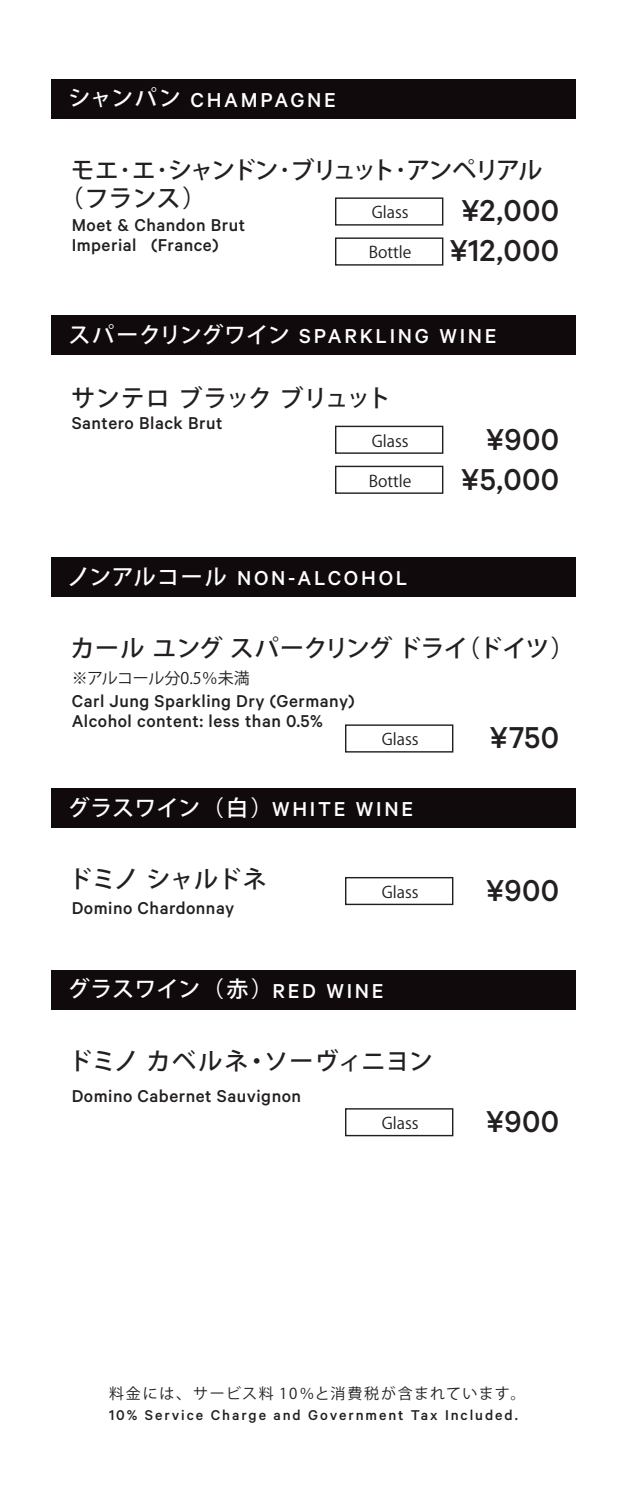
<style>
.page{position:relative;width:624px;height:1486px;background:#fff}
.page>*{position:absolute;margin:0;border:0;box-sizing:border-box;transform-origin:0 0}
.t1{font:500 34px "Calibre";letter-spacing:.01em;color:#231f20}
.t2{font:500 24px "Koz Go Pro";letter-spacing:-.03em;color:#231f20}
.t3{font:500 24px/28px "Koz Go Pro";letter-spacing:-.07em;color:#231f20}
.t4{font:500 24px "Koz Go Pro";color:#231f20}
.t5{font:500 22.6px "Calibre";letter-spacing:.12em;color:#fff}
.t6{font:500 22px "Koz Go Pro";letter-spacing:-.01em;color:#fff}
.t7{font:500 19.2px/20px "Calibre";letter-spacing:.025em;color:#231f20}
.t8{font:16px "Koz Go Pro";color:#231f20}
.t9{font:500 16px "Calibre";letter-spacing:.12em;color:#231f20}
.t10{font:15px "Koz Go Pro";letter-spacing:.1em;color:#231f20}
.s1{font-family:"Koz Go Pro";font-size:22px}
.s2{font-family:"Calibre";font-size:22.6px}
</style>
<div class="page">
<div style="left:51px;top:79px;width:525px;height:39px;background:#110a0c"></div>
<div style="left:335px;top:466px;width:108px;height:28px;border:1px solid #231f20"></div>
<div style="left:335px;top:426px;width:108px;height:28px;border:1px solid #231f20"></div>
<div style="left:51px;top:557px;width:525px;height:39px;background:#110a0c"></div>
<div style="left:51px;top:316px;width:525px;height:39px;background:#110a0c"></div>
<div style="left:345px;top:724px;width:108px;height:28px;border:1px solid #231f20"></div>
<div style="left:51px;top:788px;width:525px;height:39px;background:#110a0c"></div>
<div style="left:345px;top:877px;width:108px;height:28px;border:1px solid #231f20"></div>
<div style="left:51px;top:970px;width:525px;height:39px;background:#110a0c"></div>
<div style="left:345px;top:1108px;width:108px;height:28px;border:1px solid #231f20"></div>
<div style="left:335px;top:237px;width:108px;height:28px;border:1px solid #231f20"></div>
<div style="left:335px;top:197px;width:108px;height:28px;border:1px solid #231f20"></div>
<p class="t5" style="left:69px;top:86px;width:269px"><span class="s1">シャンパン</span> CHAMPAGNE</p>
<p class="t3" style="left:60px;top:157px;width:484px;text-indent:11px">モエ･エ･シャンドン･ブリュット･アンペリアル（フランス）</p>
<h1 class="t1" style="left:449px;top:231px;width:111px">¥12,000</h1>
<p class="t8" style="left:372px;top:202px;width:38px">Glass</p>
<h1 class="t1" style="left:461px;top:191px;width:99px">¥2,000</h1>
<p class="t7" style="left:72px;top:214px;width:175px">Moet &amp; Chandon Brut<br>Imperial (France)</p>
<p class="t8" style="left:369px;top:242px;width:44px">Bottle</p>
<p class="t5" style="left:68px;top:323px;width:430px"><span class="s1">スパークリングワイン</span> SPARKLING WINE</p>
<p class="t2" style="left:71px;top:383px;width:321px">サンテロ ブラック ブリュット</p>
<p class="t7" style="left:72px;top:412px;width:152px">Santero Black Brut</p>
<p class="t8" style="left:372px;top:430px;width:38px">Glass</p>
<h1 class="t1" style="left:485px;top:419px;width:75px">¥900</h1>
<p class="t8" style="left:369px;top:470px;width:44px">Bottle</p>
<h1 class="t1" style="left:461px;top:459px;width:100px">¥5,000</h1>
<p class="t5" style="left:68px;top:565px;width:341px"><span class="s1">ノンアルコール</span> NON-ALCOHOL</p>
<p class="t2" style="left:70px;top:633px;width:505px">カール ユング スパークリング ドライ（ドイツ）</p>
<p class="t7" style="left:72px;top:690px;width:284px">Carl Jung Sparkling Dry (Germany)<br>Alcohol content: less than 0.5%</p>
<p class="t8" style="left:72px;top:667px;width:179px">※アルコール分0.5％未満</p>
<p class="t8" style="left:382px;top:729px;width:38px">Glass</p>
<h1 class="t1" style="left:489px;top:718px;width:71px">¥750</h1>
<p class="t6" style="left:68px;top:794px;width:347px">グラスワイン（白）<span class="s2">WHITE WINE</span></p>
<p class="t2" style="left:68px;top:864px;width:200px">ドミノ シャルドネ</p>
<p class="t7" style="left:72px;top:897px;width:164px">Domino Chardonnay</p>
<p class="t8" style="left:382px;top:881px;width:38px">Glass</p>
<h1 class="t1" style="left:485px;top:870px;width:75px">¥900</h1>
<p class="t6" style="left:68px;top:975px;width:317px">グラスワイン（赤）<span class="s2">RED WINE</span></p>
<p class="t4" style="left:68px;top:1045px;width:366px">ドミノ カベルネ・ソーヴィニヨン</p>
<p class="t7" style="left:72px;top:1085px;width:231px">Domino Cabernet Sauvignon</p>
<p class="t8" style="left:382px;top:1112px;width:38px">Glass</p>
<h1 class="t1" style="left:485px;top:1101px;width:75px">¥900</h1>
<p class="t10" style="left:109px;top:1383px;width:417px">料金には、サービス料 10％と消費税が含まれています。</p>
<p class="t9" style="left:109px;top:1405px;width:410px">10% Service Charge and Government Tax Included.</p>
</div>
